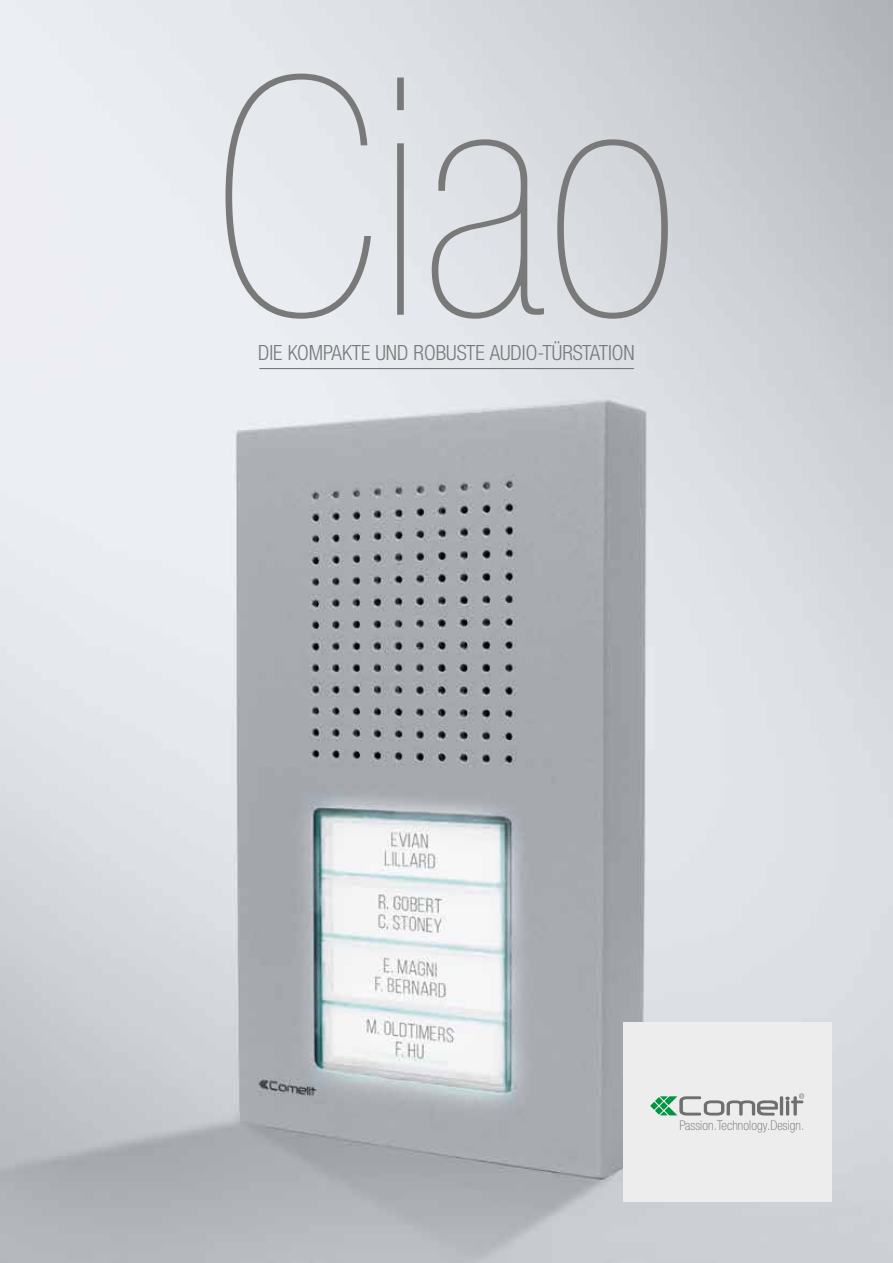
<style>
.page{position:relative;width:893px;height:1263px;background:#fff}
.page>*{position:absolute;margin:0;border:0;box-sizing:border-box;transform-origin:0 0}
.t1{font:200 condensed 332.1px "Helvetica Neue LTW1 G";color:#797979}
.t2{font:300 condensed 21px "Helvetica Neue LTW1 G";color:#797979}
.t3{font:100 condensed 13.35px "Helvetica Neue LTW1 G";letter-spacing:.01em;color:#706f6f}
</style>
<div class="page">
<img style="left:0;top:0;width:893px;height:1263px">
<div style="left:623px;top:1022px;width:208px;height:179px;background:#ededed"></div>
<svg style="left:650px;top:1102px;width:8px;height:8px"></svg>
<svg style="left:655px;top:1106px;width:8px;height:9px"></svg>
<svg style="left:655px;top:1097px;width:8px;height:8px"></svg>
<svg style="left:660px;top:1093px;width:144px;height:22px"></svg>
<hr style="left:259px;top:368px;width:375px;height:1px;background:#797979">
<h1 class="t1" style="left:213px;top:6px;width:469px">Ciao</h1>
<p class="t2" style="left:258px;top:341px;width:378px">DIE KOMPAKTE UND ROBUSTE AUDIO-TÜRSTATION</p>
<p class="t3" style="left:679px;top:1118px;width:126px">Passion.Technology.Design.</p>
</div>
